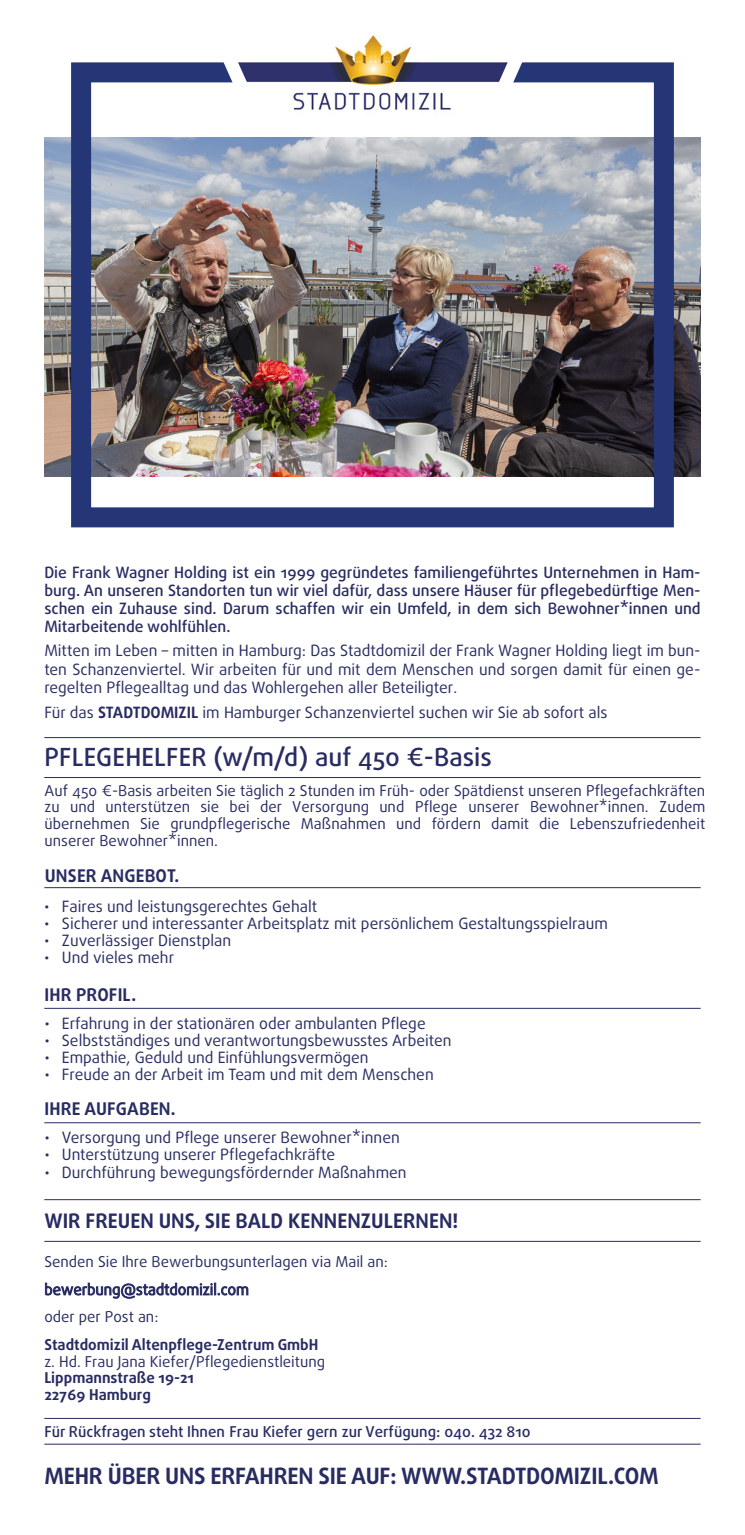
<style>
.page{position:relative;width:745px;height:1535px;background:#fff}
.page>*{position:absolute;margin:0;border:0;box-sizing:border-box;transform-origin:0 0}
.t1{font:500 25px "Daxline OT";letter-spacing:.01em;color:#282c62}
.t2{font:700 22.5px "Daxline OT";letter-spacing:-.01em;color:#282c62}
.t3{font:700 20px "Daxline OT";color:#282c62}
.t4{font:700 17.5px "Daxline OT";letter-spacing:.01em;color:#282c62}
.t5{font:15.62px/18.1px "Daxline OT";color:#282c62;text-align:justify}
.t6{font:500 15.62px/18.1px "Daxline OT";color:#282c62;text-align:justify}
.t7{font:15px/16.8px "Daxline OT";color:#282c62;text-align:justify}
.t8{font:700 15px/16.9px "Daxline OT";color:#282c62}
.t9{font:500 15px "Daxline OT";color:#282c62}
.s1{font-size:15px}
.s2{font-weight:700}
</style>
<div class="page">
<img style="left:44px;top:137px;width:656px;height:339px">
<div style="left:71px;top:62px;width:602px;height:465px;border:20px solid #253676"></div>
<img style="left:261px;top:35px;width:223px;height:75px">
<hr style="left:44px;top:737px;width:656px;height:1px;background:#282c62">
<hr style="left:44px;top:777px;width:656px;height:1px;background:#282c62">
<hr style="left:44px;top:887px;width:656px;height:1px;background:#282c62">
<hr style="left:44px;top:1007px;width:656px;height:1px;background:#282c62">
<hr style="left:44px;top:1122px;width:656px;height:1px;background:#282c62">
<hr style="left:44px;top:1199px;width:656px;height:1px;background:#282c62">
<hr style="left:44px;top:1240px;width:656px;height:1px;background:#282c62">
<hr style="left:44px;top:1417px;width:656px;height:1px;background:#282c62">
<hr style="left:44px;top:1443px;width:656px;height:1px;background:#282c62">
<svg style="left:210px;top:62px;width:51px;height:21px"></svg>
<svg style="left:484px;top:62px;width:50px;height:21px"></svg>
<p class="t6" style="left:44px;top:563px;width:657px">Die Frank Wagner Holding ist ein 1999 gegründetes familiengeführtes Unternehmen in Ham&shy;burg. An unseren Standorten tun wir viel dafür, dass unsere Häuser für pflegebedürftige Men&shy;schen ein Zuhause sind. Darum schaffen wir ein Umfeld, in dem sich Bewohner*innen und Mitarbeitende wohlfühlen.</p>
<p class="t5" style="left:44px;top:642px;width:657px">Mitten im Leben – mitten in Hamburg: Das Stadtdomizil der Frank Wagner Holding liegt im bun&shy;ten Schanzenviertel. Wir arbeiten für und mit dem Menschen und sorgen damit für einen ge&shy;regelten Pflegealltag und das Wohlergehen aller Beteiligter<span class="s1">.</span></p>
<p class="t5" style="left:44px;top:703px;width:564px">Für das <span class="s2">STADTDOMIZIL</span> im Hamburger Schanzenviertel suchen wir Sie ab sofort als</p>
<p class="t1" style="left:44px;top:740px;width:448px">PFLEGEHELFER (w/m/d) auf 450 €-Basis</p>
<p class="t7" style="left:45px;top:782px;width:661px">Auf 450 €-Basis arbeiten Sie täglich 2 Stunden im Früh- oder Spätdienst unseren Pflegefachkräften zu und unterstützen sie bei der Versorgung und Pflege unserer Bewohner*innen. Zudem übernehmen Sie grundpflegerische Maßnahmen und fördern damit die Lebenszufriedenheit unserer Bewohner*innen.</p>
<p class="t4" style="left:45px;top:863px;width:136px">UNSER ANGEBOT.</p>
<p class="t5" style="left:44px;top:897px;width:274px">• Faires und leistungsgerechtes Gehalt</p>
<p class="t5" style="left:44px;top:914px;width:565px">• Sicherer und interessanter Arbeitsplatz mit persönlichem Gestaltungsspielraum</p>
<p class="t5" style="left:44px;top:931px;width:188px">• Zuverlässiger Dienstplan</p>
<p class="t5" style="left:44px;top:948px;width:131px">• Und vieles mehr</p>
<p class="t4" style="left:44px;top:982px;width:93px">IHR PROFIL.</p>
<p class="t5" style="left:44px;top:1014px;width:382px">• Erfahrung in der stationären oder ambulanten Pflege</p>
<p class="t5" style="left:44px;top:1031px;width:408px">• Selbstständiges und verantwortungsbewusstes Arbeiten</p>
<p class="t5" style="left:44px;top:1048px;width:325px">• Empathie, Geduld und Einfühlungsvermögen</p>
<p class="t5" style="left:44px;top:1064px;width:390px">• Freude an der Arbeit im Team und mit dem Menschen</p>
<p class="t4" style="left:44px;top:1097px;width:132px">IHRE AUFGABEN.</p>
<p class="t5" style="left:44px;top:1128px;width:357px">• Versorgung und Pflege unserer Bewohner*innen</p>
<p class="t5" style="left:44px;top:1145px;width:292px">• Unterstützung unserer Pflegefachkräfte</p>
<p class="t5" style="left:44px;top:1163px;width:363px">• Durchführung bewegungsfördernder Maßnahmen</p>
<p class="t3" style="left:44px;top:1207px;width:415px">WIR FREUEN UNS, SIE BALD KENNENZULERNEN!</p>
<p class="t7" style="left:44px;top:1248px;width:345px;line-height:27.4px;text-align:left">Senden Sie Ihre Bewerbungsunterlagen via Mail an: bewerbung@stadtdomizil.com<br>oder per Post an:</p>
<p class="t8" style="left:44px;top:1335px;width:275px">Stadtdomizil Altenpflege-Zentrum GmbH</p>
<p class="t7" style="left:44px;top:1352px;width:282px">z. Hd. Frau Jana Kiefer/Pflegedienstleitung</p>
<p class="t8" style="left:44px;top:1369px;width:151px">Lippmannstraße 19-21<br>22769 Hamburg</p>
<p class="t9" style="left:44px;top:1421px;width:487px">Für Rückfragen steht Ihnen Frau Kiefer gern zur Verfügung: 040. 432 810</p>
<p class="t2" style="left:44px;top:1460px;width:615px">MEHR ÜBER UNS ERFAHREN SIE AUF: WWW.STADTDOMIZIL.COM</p>
</div>
